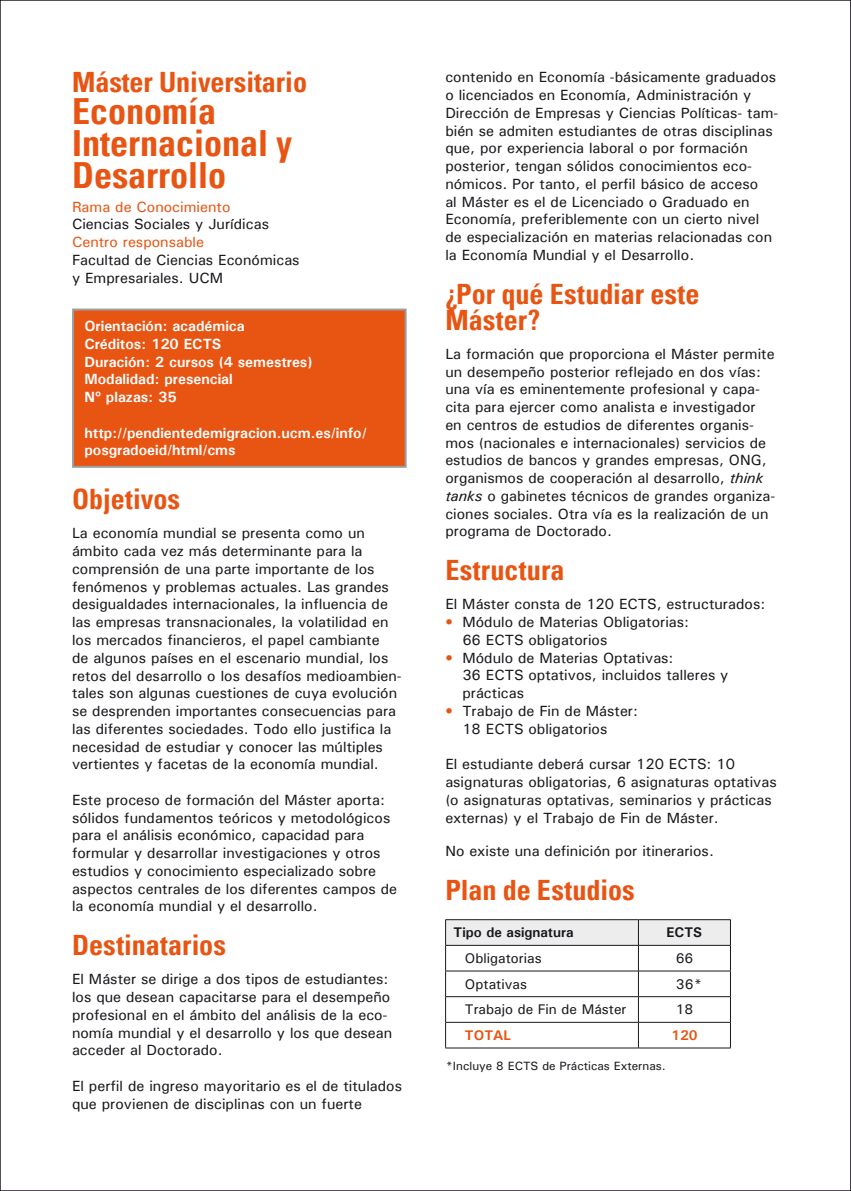
<style>
.page{position:relative;width:851px;height:1191px;background:#fff}
.page>*{position:absolute;margin:0;border:0;box-sizing:border-box;transform-origin:0 0}
.t1{font:700 condensed 36px/32px "Univers";color:#e85412}
.t2{font:700 condensed 28px/26px "Univers";color:#e85412}
.t3{font:500 14.8px/17.8px "Univers";color:#1a171c}
.t4{font:700 14.8px/17.8px "Univers";color:#fff}
.t5{font:500 14.8px "Univers";color:#e85412}
.t6{font:500 14px "Univers";color:#1a171c}
.t7{font:700 14px "Univers";color:#1a171c}
.t8{font:700 14px "Univers";color:#e85412}
.t9{font:500 12px "Univers";color:#1a171c}
.s1{font-style:italic}
.s2{color:#e85412}
</style>
<div class="page">
<div style="left:73px;top:309px;width:332px;height:158px;background:#e85412"></div>
<hr style="left:72px;top:308px;width:334px;height:2px;background:#9d9ea0">
<hr style="left:72px;top:310px;width:2px;height:156px;background:#9d9ea0">
<hr style="left:404px;top:310px;width:2px;height:156px;background:#9d9ea0">
<hr style="left:72px;top:466px;width:334px;height:2px;background:#9d9ea0">
<svg style="left:445px;top:919px;width:286px;height:128px"></svg>
<hr style="left:445px;top:1047px;width:193px;height:1px;background:#1a171c">
<hr style="left:638px;top:1047px;width:92px;height:1px;background:#1a171c">
<svg style="left:850px;top:0;width:1px;height:1191px"></svg>
<h2 class="t2" style="left:72px;top:69px;width:236px">Máster Universitario</h2>
<h1 class="t1" style="left:72px;top:96px;width:221px">Economía<br>Internacional y<br>Desarrollo</h1>
<p class="t5" style="left:72px;top:197px;width:160px">Rama de Conocimiento</p>
<p class="t3" style="left:72px;top:215px;width:198px">Ciencias Sociales y Jurídicas</p>
<p class="t5" style="left:72px;top:233px;width:133px">Centro responsable</p>
<p class="t3" style="left:72px;top:251px;width:229px">Facultad de Ciencias Económicas y Empresariales. UCM</p>
<p class="t4" style="left:84px;top:317px;width:229px">Orientación: académica<br>Créditos: 120 ECTS<br>Duración: 2 cursos (4 semestres)<br>Modalidad: presencial<br>Nº plazas: 35</p>
<p class="t4" style="left:84px;top:423px;width:284px">http://pendientedemigracion.ucm.es/info/ posgradoeid/html/cms</p>
<h2 class="t2" style="left:72px;top:486px;width:109px">Objetivos</h2>
<p class="t3" style="left:72px;top:524px;width:331px">La economía mundial se presenta como un ámbito cada vez más determinante para la comprensión de una parte importante de los fenómenos y problemas actuales. Las grandes desigualdades internacionales, la influencia de las empresas transnacionales, la volatilidad en los mercados financieros, el papel cambiante<br>de algunos países en el escenario mundial, los retos del desarrollo o los desafíos medioambien&shy;tales son algunas cuestiones de cuya evolución se desprenden importantes consecuencias para las diferentes sociedades. Todo ello justifica la necesidad de estudiar y conocer las múltiples vertientes y facetas de la economía mundial.</p>
<p class="t3" style="left:72px;top:790px;width:326px">Este proceso de formación del Máster aporta: sólidos fundamentos teóricos y metodológicos para el análisis económico, capacidad para formular y desarrollar investigaciones y otros estudios y conocimiento especializado sobre aspectos centrales de los diferentes campos de la economía mundial y el desarrollo.</p>
<h2 class="t2" style="left:72px;top:932px;width:155px">Destinatarios</h2>
<p class="t3" style="left:72px;top:970px;width:322px">El Máster se dirige a dos tipos de estudiantes: los que desean capacitarse para el desempeño profesional en el ámbito del análisis de la eco&shy;nomía mundial y el desarrollo y los que desean acceder al Doctorado.</p>
<p class="t3" style="left:72px;top:1076px;width:331px">El perfil de ingreso mayoritario es el de titulados que provienen de disciplinas con un fuerte</p>
<p class="t3" style="left:445px;top:68px;width:334px">contenido en Economía -básicamente graduados o licenciados en Economía, Administración y Dirección de Empresas y Ciencias Políticas- tam&shy;bién se admiten estudiantes de otras disciplinas que, por experiencia laboral o por formación posterior, tengan sólidos conocimientos eco&shy;nómicos. Por tanto, el perfil básico de acceso<br>al Máster es el de Licenciado o Graduado en Economía, preferiblemente con un cierto nivel de especialización en materias relacionadas con la Economía Mundial y el Desarrollo.</p>
<h2 class="t2" style="left:445px;top:281px;width:256px">¿Por qué Estudiar este<br>Máster?</h2>
<p class="t3" style="left:445px;top:344px;width:331px">La formación que proporciona el Máster permite un desempeño posterior reflejado en dos vías: una vía es eminentemente profesional y capa&shy;cita para ejercer como analista e investigador en centros de estudios de diferentes organis&shy;mos (nacionales e internacionales) servicios de estudios de bancos y grandes empresas, ONG, organismos de cooperación al desarrollo, <span class="s1">think tanks</span> o gabinetes técnicos de grandes organiza&shy;ciones sociales. Otra vía es la realización de un programa de Doctorado.</p>
<h2 class="t2" style="left:445px;top:557px;width:121px">Estructura</h2>
<p class="t3" style="left:445px;top:595px;width:321px">El Máster consta de 120 ECTS, estructurados:</p>
<p class="t3" style="left:462px;top:613px;width:228px;text-indent:-17px"><span class="s2">•</span> Módulo de Materias Obligatorias:<br>66 ECTS obligatorios</p>
<p class="t3" style="left:462px;top:648px;width:267px;text-indent:-17px"><span class="s2">•</span> Módulo de Materias Optativas:<br>36 ECTS optativos, incluidos talleres y prácticas</p>
<p class="t3" style="left:462px;top:701px;width:177px;text-indent:-17px"><span class="s2">•</span> Trabajo de Fin de Máster:<br>18 ECTS obligatorios</p>
<p class="t3" style="left:445px;top:755px;width:333px">El estudiante deberá cursar 120 ECTS: 10 asignaturas obligatorias, 6 asignaturas optativas (o asignaturas optativas, seminarios y prácticas externas) y el Trabajo de Fin de Máster.</p>
<p class="t3" style="left:445px;top:842px;width:270px">No existe una definición por itinerarios.</p>
<h2 class="t2" style="left:445px;top:877px;width:191px">Plan de Estudios</h2>
<p class="t7" style="left:453px;top:923px;width:121px">Tipo de asignatura</p>
<p class="t7" style="left:666px;top:923px;width:37px">ECTS</p>
<p class="t6" style="left:465px;top:949px;width:78px">Obligatorias</p>
<p class="t6" style="left:675px;top:949px;width:19px">66</p>
<p class="t6" style="left:465px;top:975px;width:63px">Optativas</p>
<p class="t6" style="left:675px;top:975px;width:28px">36*</p>
<p class="t6" style="left:465px;top:1000px;width:163px">Trabajo de Fin de Máster</p>
<p class="t6" style="left:675px;top:1000px;width:19px">18</p>
<p class="t8" style="left:465px;top:1026px;width:47px">TOTAL</p>
<p class="t8" style="left:671px;top:1026px;width:28px">120</p>
<p class="t9" style="left:445px;top:1058px;width:222px">*Incluye 8 ECTS de Prácticas Externas.</p>
</div>
